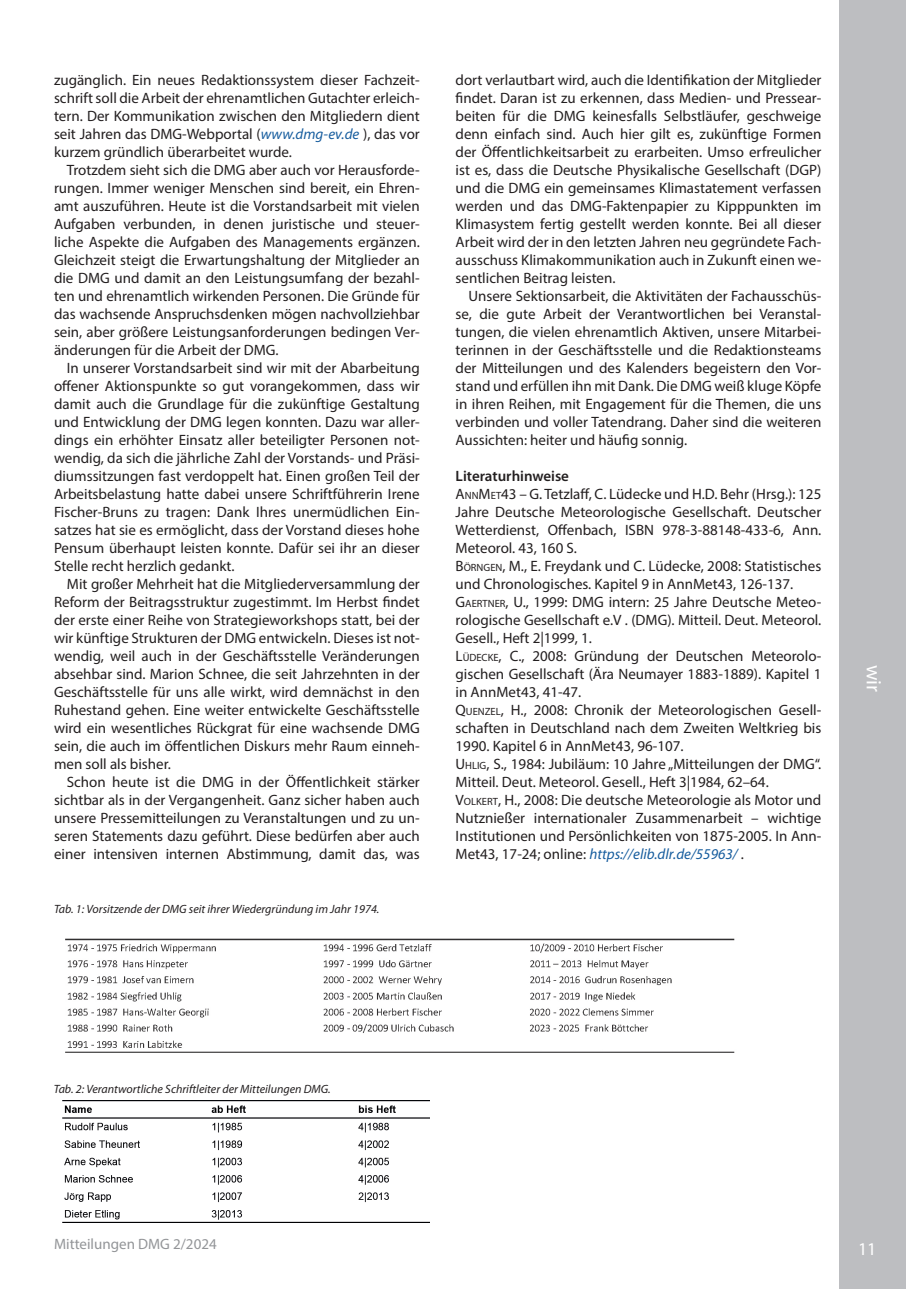
<style>
.page{position:relative;width:906px;height:1289px;background:#fff}
.page>*{position:absolute;margin:0;border:0;box-sizing:border-box;transform-origin:0 0}
.t1{font:21px "Myriad Pro";color:#fff}
.t2{font:18px "Myriad Pro";color:#fff}
.t3{font:15px/18px "Myriad Pro";color:#231f20;text-align:justify}
.t4{font:15px "Myriad Pro";color:#939598}
.t5{font:italic 12px "Myriad Pro";color:#231f20}
.s1{font-style:italic;color:#175d9e}
.s2{font-weight:600}
.s3{font-style:inherit}
.s4{font-size:10.5px}
</style>
<div class="page">
<div style="left:839px;top:0;width:67px;height:1288px;background:#bdbec1"></div>
<img style="left:65px;top:938px;width:670px;height:115px">
<img style="left:63px;top:1100px;width:366px;height:122px">
<p class="t3" style="left:54px;top:70px;width:367px">zugänglich. Ein neues Redaktionssystem dieser Fachzeit&shy;schrift soll die Arbeit der ehrenamtlichen Gutachter erleich&shy;tern. Der Kommunikation zwischen den Mitgliedern dient seit Jahren das DMG-Webportal (<span class="s1">www.dmg-ev.de</span> ), das vor kurzem gründlich überarbeitet wurde.</p>
<p class="t3" style="left:54px;top:160px;width:367px;text-indent:13px">Trotzdem sieht sich die DMG aber auch vor Herausforde&shy;rungen. Immer weniger Menschen sind bereit, ein Ehren&shy;amt auszuführen. Heute ist die Vorstandsarbeit mit vielen Aufgaben verbunden, in denen juristische und steuer&shy;liche Aspekte die Aufgaben des Managements ergänzen.<br>Gleichzeit steigt die Erwartungshaltung der Mitglieder an die DMG und damit an den Leistungsumfang der bezahl&shy;ten und ehrenamtlich wirkenden Personen. Die Gründe für das wachsende Anspruchsdenken mögen nachvollziehbar sein, aber größere Leistungsanforderungen bedingen Ver&shy;änderungen für die Arbeit der DMG.</p>
<p class="t3" style="left:54px;top:358px;width:367px;text-indent:13px">In unserer Vorstandsarbeit sind wir mit der Abarbeitung offener Aktionspunkte so gut vorangekommen, dass wir damit auch die Grundlage für die zukünftige Gestaltung und Entwicklung der DMG legen konnten. Dazu war aller&shy;dings ein erhöhter Einsatz aller beteiligter Personen not&shy;wendig, da sich die jährliche Zahl der Vorstands- und Präsi&shy;diumssitzungen fast verdoppelt hat. Einen großen Teil der Arbeitsbelastung hatte dabei unsere Schriftführerin Irene Fischer-Bruns zu tragen: Dank Ihres unermüdlichen Ein&shy;satzes hat sie es ermöglicht, dass der Vorstand dieses hohe Pensum überhaupt leisten konnte. Dafür sei ihr an dieser Stelle recht herzlich gedankt.</p>
<p class="t3" style="left:54px;top:574px;width:367px;text-indent:13px">Mit großer Mehrheit hat die Mitgliederversammlung der Reform der Beitragsstruktur zugestimmt. Im Herbst findet der erste einer Reihe von Strategieworkshops statt, bei der wir künftige Strukturen der DMG entwickeln. Dieses ist not&shy;wendig, weil auch in der Geschäftsstelle Veränderungen absehbar sind. Marion Schnee, die seit Jahrzehnten in der Geschäftsstelle für uns alle wirkt, wird demnächst in den Ruhestand gehen. Eine weiter entwickelte Geschäftsstelle wird ein wesentliches Rückgrat für eine wachsende DMG sein, die auch im öffentlichen Diskurs mehr Raum einneh&shy;men soll als bisher.</p>
<p class="t3" style="left:54px;top:772px;width:367px;text-indent:13px">Schon heute ist die DMG in der Öffentlichkeit stärker sichtbar als in der Vergangenheit. Ganz sicher haben auch unsere Pressemitteilungen zu Veranstaltungen und zu un&shy;seren Statements dazu geführt. Diese bedürfen aber auch einer intensiven internen Abstimmung, damit das, was</p>
<p class="t5" style="left:54px;top:901px;width:327px">Tab. 1: Vorsitzende der DMG seit ihrer Wiedergründung im Jahr 1974.</p>
<p class="t3" style="left:455px;top:70px;width:367px">dort verlautbart wird, auch die Identifikation der Mitglieder findet. Daran ist zu erkennen, dass Medien- und Pressear&shy;beiten für die DMG keinesfalls Selbstläufer, geschweige denn einfach sind. Auch hier gilt es, zukünftige Formen der Öffentlichkeitsarbeit zu erarbeiten. Umso erfreulicher ist es, dass die Deutsche Physikalische Gesellschaft (DGP) und die DMG ein gemeinsames Klimastatement verfassen werden und das DMG-Faktenpapier zu Kipppunkten im Klimasystem fertig gestellt werden konnte. Bei all dieser Arbeit wird der in den letzten Jahren neu gegründete Fach&shy;ausschuss Klimakommunikation auch in Zukunft einen we&shy;sentlichen Beitrag leisten.</p>
<p class="t3" style="left:455px;top:286px;width:367px;text-indent:13px">Unsere Sektionsarbeit, die Aktivitäten der Fachausschüs&shy;se, die gute Arbeit der Verantwortlichen bei Veranstal&shy;tungen, die vielen ehrenamtlich Aktiven, unsere Mitarbei&shy;terinnen in der Geschäftsstelle und die Redaktionsteams der Mitteilungen und des Kalenders begeistern den Vor&shy;stand und erfüllen ihn mit Dank. Die DMG weiß kluge Köpfe in ihren Reihen, mit Engagement für die Themen, die uns verbinden und voller Tatendrang. Daher sind die weiteren Aussichten: heiter und häufig sonnig.</p>
<p class="t3" style="left:455px;top:466px;width:367px;text-align:left"><span class="s2">Literaturhinweise<br></span><span class="s3">A</span><span class="s4">NN</span><span class="s3">M</span> <span class="s4">ET</span><span class="s3">43</span> – G. Tetzlaff, C. Lüdecke und H.D. Behr (Hrsg.): 125<br>Jahre Deutsche Meteorologische Gesellschaft. Deutscher Wetterdienst, Offenbach, ISBN 978-3-88148-433-6, Ann.<br>Meteorol. 43, 160 S.<br><span class="s3">B</span><span class="s4">ÖRNGEN</span>, M., E. Freydank und C. Lüdecke, 2008: Statistisches und Chronologisches. Kapitel 9 in AnnMet43, 126-137.<br><span class="s3">G</span><span class="s4">AERTNER</span>, U., 1999: DMG intern: 25 Jahre Deutsche Meteo&shy;rologische Gesellschaft e.V . (DMG). Mitteil. Deut. Meteorol.<br>Gesell., Heft 2|1999, 1.<br><span class="s3">L</span><span class="s4">ÜDECKE</span>, C., 2008: Gründung der Deutschen Meteorolo&shy;gischen Gesellschaft (Ära Neumayer 1883-1889). Kapitel 1 in AnnMet43, 41-47.<br><span class="s3">Q</span><span class="s4">UENZEL</span>, H., 2008: Chronik der Meteorologischen Gesell&shy;schaften in Deutschland nach dem Zweiten Weltkrieg bis 1990. Kapitel 6 in AnnMet43, 96-107.<br><span class="s3">U</span> <span class="s4">HLIG</span>, S., 1984: Jubiläum: 10 Jahre „Mitteilungen der DMG“.<br>Mitteil. Deut. Meteorol. Gesell., Heft 3|1984, 62–64.<br><span class="s3">V</span><span class="s4">OLKERT</span>, H., 2008: Die deutsche Meteorologie als Motor und Nutznießer internationaler Zusammenarbeit – wichtige Institutionen und Persönlichkeiten von 1875-2005. In Ann-Met43, 17-24; online: <span class="s1">https://elib.dlr.de/55963/</span> .</p>
<h1 class="t1" style="left:886px;top:664px;width:29px;rotate:90deg">wir</h1>
<p class="t5" style="left:54px;top:1081px;width:278px">Tab. 2: Verantwortliche Schriftleiter der Mitteilungen DMG.</p>
<p class="t4" style="left:54px;top:1234px;width:164px">Mitteilungen DMG 2/2024</p>
<p class="t2" style="left:858px;top:1238px;width:20px">11</p>
</div>
